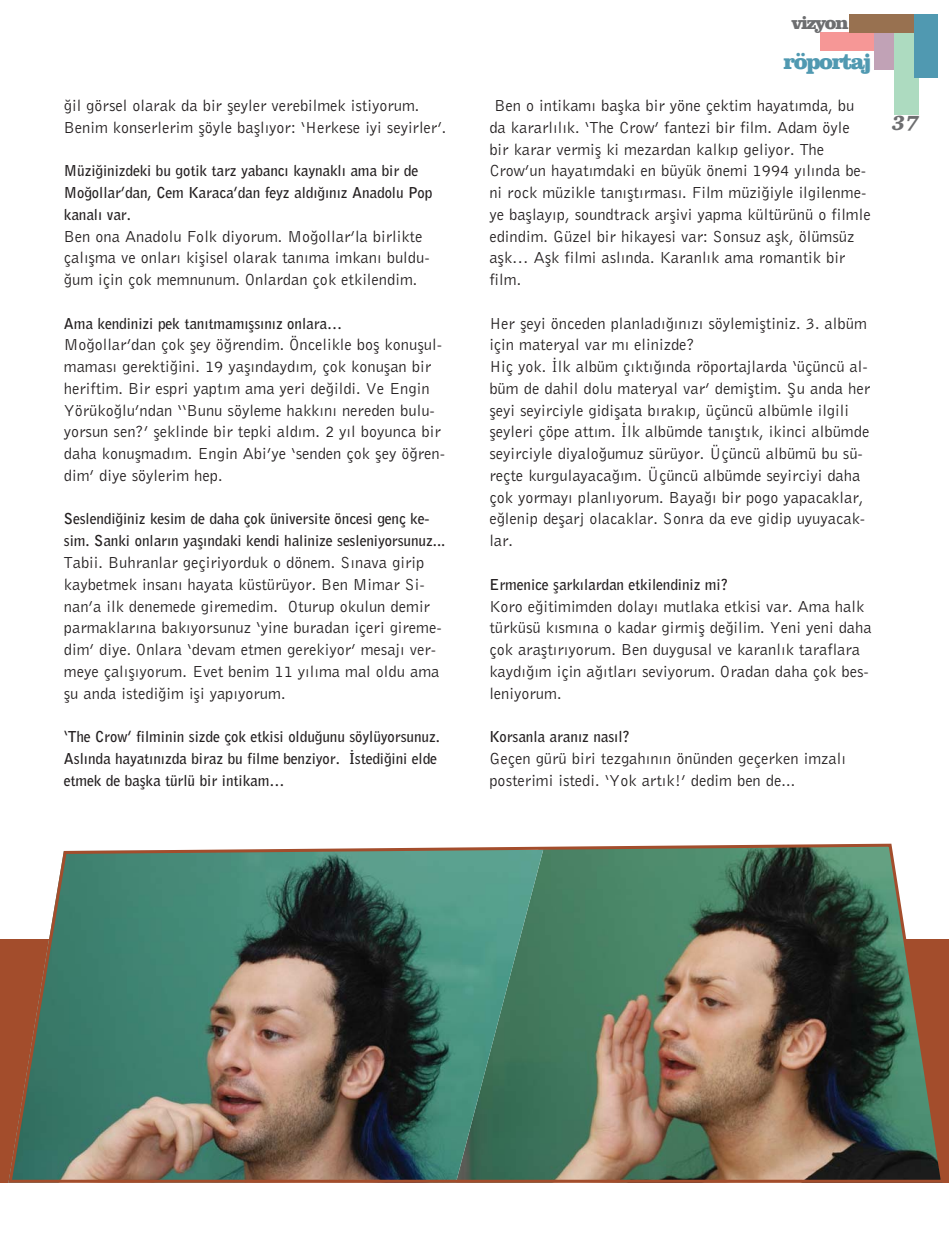
<style>
.page{position:relative;width:949px;height:1259px;background:#fff}
.page>*{position:absolute;margin:0;border:0;box-sizing:border-box;transform-origin:0 0}
.t1{font:22.5px "Clarendon TR Black BT";letter-spacing:-.065em;color:#5099b1}
.t2{font:21px "Charter Blac Ital";color:#6d6e70}
.t3{font:18.75px "Clarendon TR Black BT";letter-spacing:-.065em;color:#6d6e70}
.t4{font:16.5px/21.8px "Bell Gothic BT Roman TR";color:#231f20}
.t5{font:15px/21.8px "Bell Gothic BT Bold TR";color:#231f20}
</style>
<div class="page">
<div style="left:819px;top:32px;width:100px;height:19px;background:#f69796"></div>
<div style="left:874px;top:32px;width:61px;height:37px;background:#c1a2b6"></div>
<div style="left:848px;top:14px;width:67px;height:19px;background:#987150"></div>
<div style="left:894px;top:33px;width:25px;height:82px;background:#addbc0"></div>
<div style="left:914px;top:14px;width:23px;height:64px;background:#5099b1"></div>
<img style="left:9px;top:843px;width:934px;height:339px">
<p class="t4" style="left:64px;top:96px;width:384px">¤il görsel olarak da bir fleyler verebilmek istiyorum.<br>Benim konserlerim flöyle bafll›yor: ‘Herkese iyi seyirler’.</p>
<p class="t5" style="left:64px;top:161px;width:370px">Müzi¤inizdeki bu gotik tarz yabanc› kaynakl› ama bir de<br>Mo¤ollar’dan, Cem Karaca’dan feyz ald›¤›n›z Anadolu Pop kanal› var.</p>
<p class="t4" style="left:64px;top:226px;width:367px">Ben ona Anadolu Folk diyorum. Mo¤ollar’la birlikte çal›flma ve onlar› kiflisel olarak tan›ma imkan› buldu-¤um için çok memnunum. Onlardan çok etkilendim.</p>
<p class="t5" style="left:64px;top:313px;width:280px">Ama kendinizi pek tan›tmam›fls›n›z onlara…</p>
<p class="t4" style="left:64px;top:335px;width:383px">Mo¤ollar’dan çok fley ö¤rendim. Öncelikle bofl konuflul&shy;mamas› gerekti¤ini. 19 yafl›ndayd›m, çok konuflan bir heriftim. Bir espri yapt›m ama yeri de¤ildi. Ve Engin Yörüko¤lu’ndan ‘‘Bunu söyleme hakk›n› nereden bulu&shy;yorsun sen?’ fleklinde bir tepki ald›m. 2 y›l boyunca bir daha konuflmad›m. Engin Abi’ye ‘senden çok fley ö¤ren&shy;dim’ diye söylerim hep.</p>
<p class="t5" style="left:64px;top:509px;width:383px">Seslendi¤iniz kesim de daha çok üniversite öncesi genç ke&shy;sim. Sanki onlar›n yafl›ndaki kendi halinize sesleniyorsunuz...</p>
<p class="t4" style="left:64px;top:552px;width:379px">Tabii. Buhranlar geçiriyorduk o dönem. S›nava girip kaybetmek insan› hayata küstürüyor. Ben Mimar Si&shy;nan’a ilk denemede giremedim. Oturup okulun demir parmaklar›na bak›yorsunuz ‘yine buradan içeri gireme&shy;dim’ diye. Onlara ‘devam etmen gerekiyor’ mesaj› ver&shy;meye çal›fl›yorum. Evet benim 11 y›l›ma mal oldu ama flu anda istedi¤im ifli yap›yorum.</p>
<p class="t5" style="left:64px;top:727px;width:377px">‘The Crow’ filminin sizde çok etkisi oldu¤unu söylüyorsunuz.<br>Asl›nda hayat›n›zda biraz bu filme benziyor. ‹stedi¤ini elde etmek de baflka türlü bir intikam…</p>
<p class="t3" style="left:791px;top:16px;width:58px">vizyon</p>
<h1 class="t1" style="left:783px;top:54px;width:89px">röportaj</h1>
<p class="t4" style="left:489px;top:96px;width:383px;text-indent:5px">Ben o intikam› baflka bir yöne çektim hayat›mda, bu da kararl›l›k. ‘The Crow’ fantezi bir film. Adam öyle bir karar vermifl ki mezardan kalk›p geliyor. The Crow’un hayat›mdaki en büyük önemi 1994 y›l›nda be&shy;ni rock müzikle tan›flt›rmas›. Film müzi¤iyle ilgilenme&shy;ye bafllay›p, soundtrack arflivi yapma kültürünü o filmle edindim. Güzel bir hikayesi var: Sonsuz aflk, ölümsüz aflk… Aflk filmi asl›nda. Karanl›k ama romantik bir film.</p>
<p class="t4" style="left:489px;top:313px;width:382px">Her fleyi önceden planlad›¤›n›z› söylemifltiniz. 3. albüm için materyal var m› elinizde?<br>Hiç yok. ‹lk albüm ç›kt›¤›nda röportajlarda ‘üçüncü al&shy;büm de dahil dolu materyal var’ demifltim. fiu anda her fleyi seyirciyle gidiflata b›rak›p, üçüncü albümle ilgili fleyleri çöpe att›m. ‹lk albümde tan›flt›k, ikinci albümde seyirciyle diyalo¤umuz sürüyor. Üçüncü albümü bu sü&shy;reçte kurgulayaca¤›m. Üçüncü albümde seyirciyi daha çok yormay› planl›yorum. Baya¤› bir pogo yapacaklar, e¤lenip deflarj olacaklar. Sonra da eve gidip uyuyacak&shy;lar.</p>
<p class="t5" style="left:489px;top:574px;width:240px">Ermenice flark›lardan etkilendiniz mi?</p>
<p class="t4" style="left:489px;top:596px;width:383px">Koro e¤itimimden dolay› mutlaka etkisi var. Ama halk türküsü k›sm›na o kadar girmifl de¤ilim. Yeni yeni daha çok araflt›r›yorum. Ben duygusal ve karanl›k taraflara kayd›¤›m için a¤›tlar› seviyorum. Oradan daha çok bes&shy;leniyorum.</p>
<p class="t5" style="left:489px;top:727px;width:142px">Korsanla aran›z nas›l?</p>
<p class="t4" style="left:489px;top:748px;width:358px">Geçen gürü biri tezgah›n›n önünden geçerken imzal› posterimi istedi. ‘Yok art›k!’ dedim ben de...</p>
<p class="t2" style="left:891px;top:110px;width:28px">37</p>
</div>
